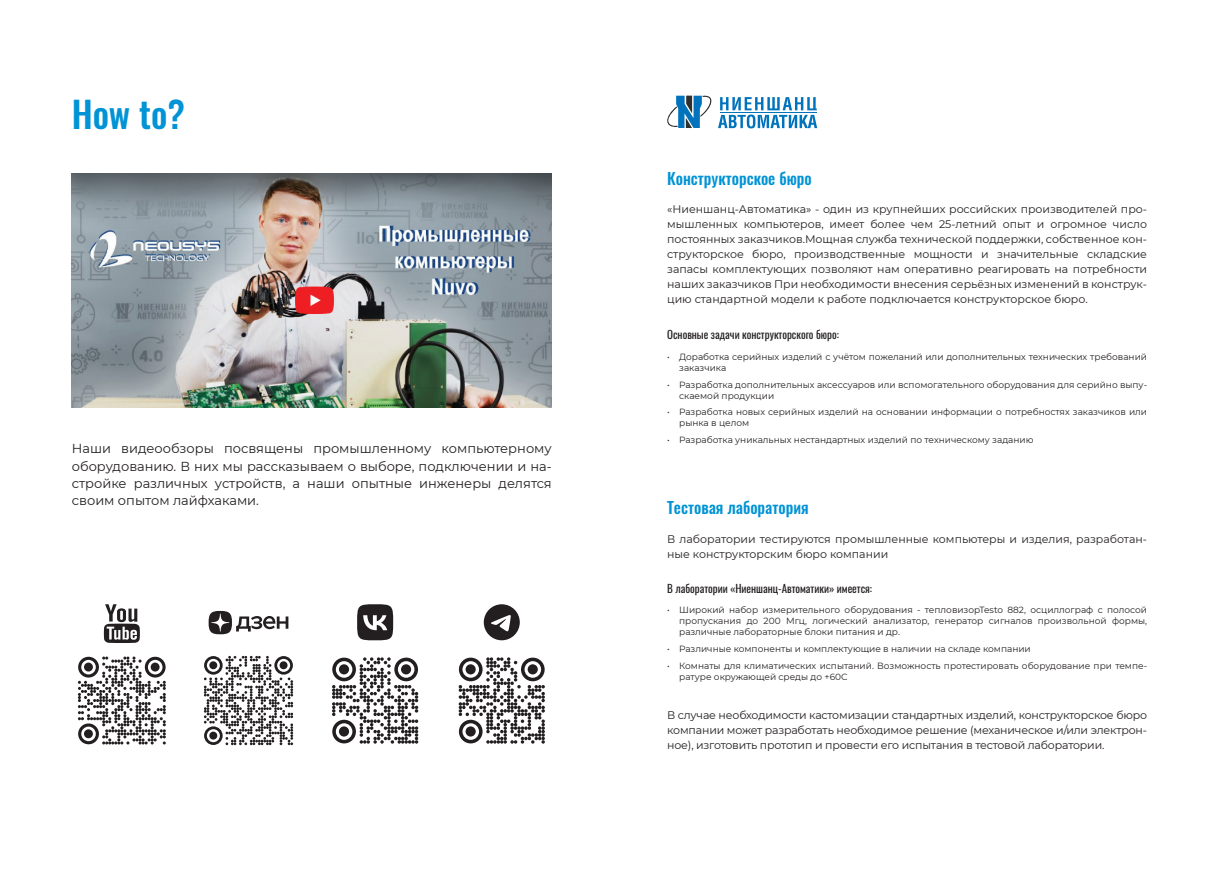
<style>
.page{position:relative;width:1219px;height:871px;background:#fff}
.page>*{position:absolute;margin:0;border:0;box-sizing:border-box;transform-origin:0 0}
.t1{font:500 36px "Oswald";color:#0093d5}
.t2{font:500 16px "Oswald";color:#0093d5}
.t3{font:13px/17px "Montserrat";color:#231f20;text-align:justify}
.t4{font:11px/15px "Montserrat";color:#231f20;text-align:justify}
.t5{font:11px "Oswald";color:#231f20}
.t6{font:9px/10.8px "Montserrat";color:#231f20}
</style>
<div class="page">
<img style="left:72px;top:173px;width:480px;height:234px">
<svg style="left:332px;top:657px;width:86px;height:86px"></svg>
<div style="left:339px;top:664px;width:10px;height:10px;background:#231f20;border-radius:50%"></div>
<div style="left:401px;top:664px;width:10px;height:10px;background:#231f20;border-radius:50%"></div>
<div style="left:339px;top:726px;width:10px;height:10px;background:#231f20;border-radius:50%"></div>
<svg style="left:357px;top:604px;width:36px;height:36px"></svg>
<svg style="left:459px;top:657px;width:86px;height:86px"></svg>
<div style="left:466px;top:664px;width:10px;height:10px;background:#231f20;border-radius:50%"></div>
<div style="left:528px;top:664px;width:10px;height:10px;background:#231f20;border-radius:50%"></div>
<div style="left:466px;top:726px;width:10px;height:10px;background:#231f20;border-radius:50%"></div>
<svg style="left:484px;top:604px;width:36px;height:36px"></svg>
<svg style="left:78px;top:656px;width:88px;height:88px"></svg>
<div style="left:84px;top:662px;width:9px;height:9px;background:#231f20;border-radius:50%"></div>
<div style="left:151px;top:662px;width:9px;height:9px;background:#231f20;border-radius:50%"></div>
<div style="left:84px;top:729px;width:9px;height:9px;background:#231f20;border-radius:50%"></div>
<svg style="left:104px;top:604px;width:36px;height:38px"></svg>
<svg style="left:209px;top:610px;width:79px;height:24px"></svg>
<svg style="left:204px;top:655px;width:89px;height:90px"></svg>
<div style="left:209px;top:661px;width:8px;height:8px;background:#231f20;border-radius:50%"></div>
<div style="left:280px;top:661px;width:8px;height:8px;background:#231f20;border-radius:50%"></div>
<div style="left:209px;top:731px;width:8px;height:8px;background:#231f20;border-radius:50%"></div>
<svg style="left:667px;top:95px;width:150px;height:33px"></svg>
<hr style="left:720px;top:112px;width:97px;height:1px;background:#0073bc">
<h1 class="t1" style="left:72px;top:89px;width:115px">How to?</h1>
<p class="t3" style="left:72px;top:440px;width:481px">Наши видеообзоры посвящены промышленному компьютерному оборудованию. В них мы рассказываем о выборе, подключении и на&shy;стройке различных устройств, а наши опытные инженеры делятся своим опытом лайфхаками.</p>
<h2 class="t2" style="left:667px;top:167px;width:146px">Конструкторское бюро</h2>
<p class="t4" style="left:667px;top:201px;width:481px">«Ниеншанц-Автоматика» - один из крупнейших российских производителей про&shy;мышленных компьютеров, имеет более чем 25-летний опыт и огромное число постоянных заказчиков.Мощная служба технической поддержки, собственное кон&shy;структорское бюро, производственные мощности и значительные складские запасы комплектующих позволяют нам оперативно реагировать на потребности наших заказчиков При необходимости внесения серьёзных изменений в конструк&shy;цию стандартной модели к работе подключается конструкторское бюро.</p>
<p class="t5" style="left:667px;top:327px;width:173px">Основные задачи конструкторского бюро:</p>
<p class="t6" style="left:679px;top:351px;width:469px;text-indent:-12px">• Доработка серийных изделий с учётом пожеланий или дополнительных технических требований заказчика</p>
<p class="t6" style="left:679px;top:378px;width:469px;text-indent:-12px">• Разработка дополнительных аксессуаров или вспомогательного оборудования для серийно выпу&shy;скаемой продукции</p>
<p class="t6" style="left:679px;top:406px;width:469px;text-indent:-12px">• Разработка новых серийных изделий на основании информации о потребностях заказчиков или рынка в целом</p>
<p class="t6" style="left:667px;top:434px;width:368px">• Разработка уникальных нестандартных изделий по техническому заданию</p>
<h2 class="t2" style="left:667px;top:496px;width:143px">Тестовая лаборатория</h2>
<p class="t4" style="left:667px;top:530px;width:481px">В лаборатории тестируются промышленные компьютеры и изделия, разработан&shy;ные конструкторским бюро компании</p>
<p class="t5" style="left:667px;top:580px;width:206px">В лаборатории «Ниеншанц-Автоматики» имеется:</p>
<p class="t6" style="left:679px;top:604px;width:469px;text-align:justify;text-indent:-12px">• Широкий набор измерительного оборудования - тепловизорTesto 882, осциллограф с полосой пропускания до 200 Мгц, логический анализатор, генератор сигналов произвольной формы, различные лабораторные блоки питания и др.</p>
<p class="t6" style="left:667px;top:642px;width:365px">• Различные компоненты и комплектующие в наличии на складе компании</p>
<p class="t6" style="left:679px;top:659px;width:469px;text-indent:-12px">• Комнаты для климатических испытаний. Возможность протестировать оборудование при темпе&shy;ратуре окружающей среды до +60С</p>
<p class="t4" style="left:667px;top:706px;width:481px">В случае необходимости кастомизации стандартных изделий, конструкторское бюро компании может разработать необходимое решение (механическое и/или электрон&shy;ное), изготовить прототип и провести его испытания в тестовой лаборатории.</p>
</div>
